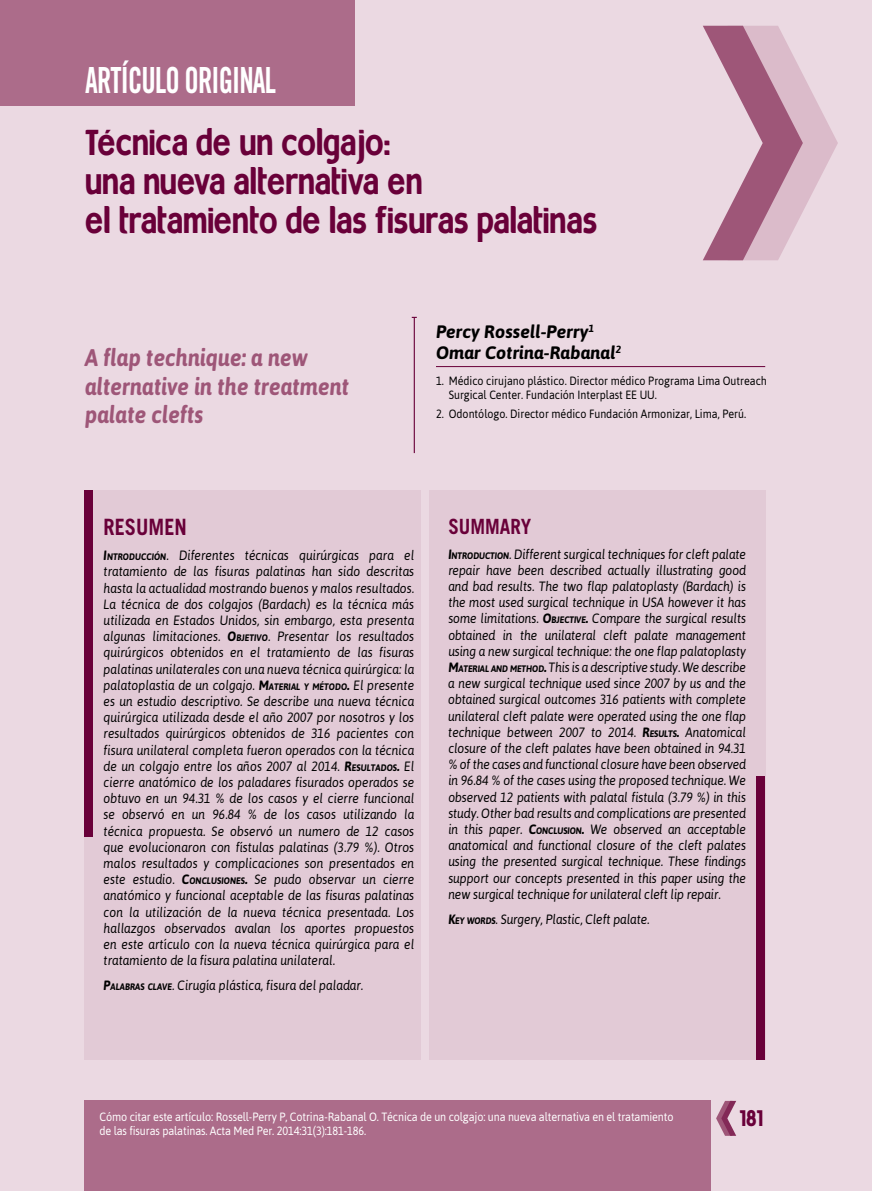
<style>
.page{position:relative;width:872px;height:1191px;background:#ebd9e2}
.page>*{position:absolute;margin:0;border:0;box-sizing:border-box;transform-origin:0 0}
.t1{font:36px/39px "Milocha";color:#690039;scale:.9 1}
.t2{font:36px "Trade Gothic Bold Cond Twenty";letter-spacing:-.03em;color:#fff;scale:.8 1}
.t3{font:italic 700 24px/28.8px "Asap";color:#9e5678;scale:.9 1}
.t4{font:700 22.5px "Trade Gothic";color:#690039;scale:.9 1}
.t5{font:22.5px "Milocha";color:#690039;scale:.9 1}
.t6{font:700 21px "Trade Gothic";color:#690039;scale:.9 1}
.t7{font:italic 700 18px/21px "Asap";color:#000}
.t8{font:italic 13.5px/16.2px "Asap";color:#000;text-align:justify;scale:.9 1}
.t9{font:12px/14.4px "Asap";letter-spacing:-.01em;color:#fff;scale:.9 1}
.t10{font:12px/14.4px "Asap";color:#000;scale:.9 1}
.t11{font:12px "Asap";color:#000;scale:.89 1}
.s1{font-weight:700}
.s2{font-weight:700;font-size:9.45px}
</style>
<div class="page">
<div style="left:85px;top:490px;width:336px;height:570px;background:#e2cad6"></div>
<div style="left:429px;top:490px;width:336px;height:570px;background:#e2cad6"></div>
<div style="left:85px;top:490px;width:8px;height:347px;background:#690039"></div>
<div style="left:756px;top:776px;width:9px;height:284px;background:#690039"></div>
<hr style="left:414px;top:317px;width:1px;height:136px;background:#690039">
<svg style="left:703px;top:26px;width:135px;height:235px"></svg>
<hr style="left:436px;top:366px;width:329px;height:1px;background:#690039">
<div style="left:0;top:0;width:355px;height:106px;background:#ac6c8a"></div>
<svg style="left:716px;top:1100px;width:20px;height:35px"></svg>
<div style="left:85px;top:1100px;width:626px;height:91px;background:#ac6c8a"></div>
<h1 class="t2" style="left:85px;top:58px;width:240px">ARTÍCULO ORIGINAL</h1>
<h1 class="t1" style="left:85px;top:123px;width:570px">Técnica de un colgajo:<br>una nueva alternativa en<br>el tratamiento de las fisuras palatinas</h1>
<h2 class="t3" style="left:85px;top:342px;width:295px">A flap technique: a new alternative in the treatment palate clefts</h2>
<h3 class="t7" style="left:436px;top:321px;width:187px">Percy Rossell-Perry<sup>1<br></sup>Omar Cotrina-Rabanal<sup>2</sup></h3>
<p class="t10" style="left:449px;top:373px;width:355px;text-indent:-13px">1. Médico cirujano plástico. Director médico Programa Lima Outreach<br>Surgical Center. Fundación Interplast EE UU.</p>
<p class="t11" style="left:436px;top:406px;width:350px">2. Odontólogo. Director médico Fundación Armonizar, Lima, Perú.</p>
<h3 class="t4" style="left:104px;top:513px;width:94px">RESUMEN</h3>
<p class="t8" style="left:104px;top:547px;width:347px"><span class="s1">I</span><span class="s2">NTRODUCCIÓN</span>. Diferentes técnicas quirúrgicas para el tratamiento de las fisuras palatinas han sido descritas hasta la actualidad mostrando buenos y malos resultados.<br>La técnica de dos colgajos (Bardach) es la técnica más utilizada en Estados Unidos, sin embargo, esta presenta algunas limitaciones. <span class="s1">O</span><span class="s2">BJETIVO</span>. Presentar los resultados quirúrgicos obtenidos en el tratamiento de las fisuras palatinas unilaterales con una nueva técnica quirúrgica: la palatoplastia de un colgajo. <span class="s1">M</span><span class="s2">ATERIAL Y MÉTODO</span><span class="s1">.</span> El presente es un estudio descriptivo. Se describe una nueva técnica quirúrgica utilizada desde el año 2007 por nosotros y los resultados quirúrgicos obtenidos de 316 pacientes con fisura unilateral completa fueron operados con la técnica de un colgajo entre los años 2007 al 2014. <span class="s1">R</span><span class="s2">ESULTADOS</span><span class="s1">.</span> El cierre anatómico de los paladares fisurados operados se obtuvo en un 94.31 % de los casos y el cierre funcional se observó en un 96.84 % de los casos utilizando la técnica propuesta. Se observó un numero de 12 casos que evolucionaron con fístulas palatinas (3.79 %). Otros malos resultados y complicaciones son presentados en este estudio. <span class="s1">C</span><span class="s2">ONCLUSIONES</span><span class="s1">.</span> Se pudo observar un cierre anatómico y funcional aceptable de las fisuras palatinas con la utilización de la nueva técnica presentada. Los hallazgos observados avalan los aportes propuestos en este artículo con la nueva técnica quirúrgica para el tratamiento de la fisura palatina unilateral.</p>
<p class="t8" style="left:104px;top:977px;width:290px"><span class="s1">P</span><span class="s2">ALABRAS CLAVE</span>. Cirugía plástica, fisura del paladar.</p>
<h3 class="t6" style="left:448px;top:513px;width:94px">SUMMARY</h3>
<p class="t8" style="left:448px;top:545px;width:332px"><span class="s1">I</span><span class="s2">NTRODUCTION</span>. Different surgical techniques for cleft palate repair have been described actually illustrating good and bad results. The two flap palatoplasty (Bardach) is the most used surgical technique in USA however it has some limitations. <span class="s1">O</span><span class="s2">BJECTIVE</span><span class="s1">.</span> Compare the surgical results obtained in the unilateral cleft palate management using a new surgical technique: the one flap palatoplasty <span class="s1">M</span><span class="s2">ATERIAL AND METHOD</span><span class="s1">.</span> This is a descriptive study. We describe a new surgical technique used since 2007 by us and the obtained surgical outcomes 316 patients with complete unilateral cleft palate were operated using the one flap technique between 2007 to 2014. <span class="s1">R</span><span class="s2">ESULTS</span><span class="s1">.</span> Anatomical closure of the cleft palates have been obtained in 94.31 % of the cases and functional closure have been observed in 96.84 % of the cases using the proposed technique. We observed 12 patients with palatal fistula (3.79 %) in this study. Other bad results and complications are presented in this paper. <span class="s1">C</span><span class="s2">ONCLUSION</span><span class="s1">.</span> We observed an acceptable anatomical and functional closure of the cleft palates using the presented surgical technique. These findings support our concepts presented in this paper using the new surgical technique for unilateral cleft lip repair.</p>
<p class="t8" style="left:448px;top:910px;width:225px"><span class="s1">K</span><span class="s2">EY WORDS</span>. Surgery, Plastic, Cleft palate.</p>
<p class="t9" style="left:99px;top:1109px;width:639px">Cómo citar este artículo: Rossell-Perry P, Cotrina-Rabanal O. Técnica de un colgajo: una nueva alternativa en el tratamiento de las fisuras palatinas. Acta Med Per. 2014:31(3):181-186.</p>
<h3 class="t5" style="left:740px;top:1105px;width:27px">181</h3>
</div>
